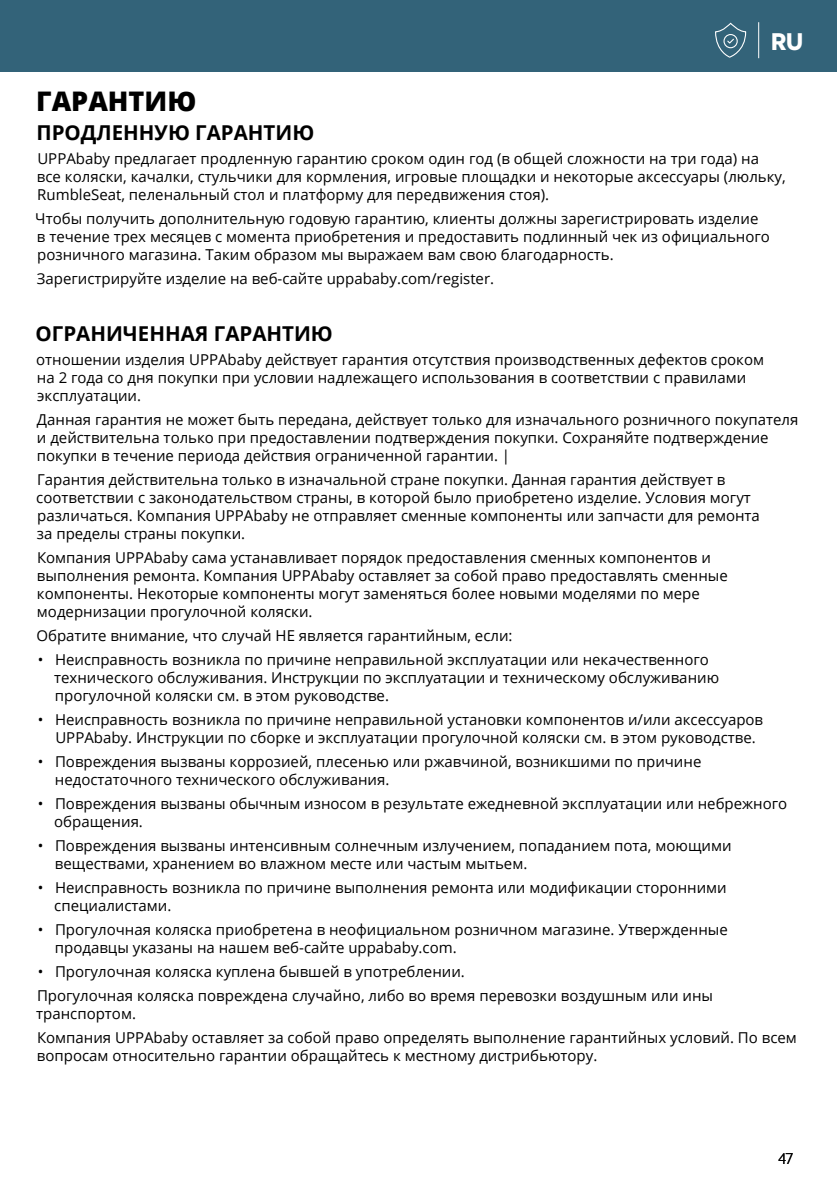
<style>
.page{position:relative;width:837px;height:1188px;background:#fff}
.page>*{position:absolute;margin:0;border:0;box-sizing:border-box;transform-origin:0 0}
.H3_-_HEADER_BOLD_RU{font:800 27px "Open Sans";color:#000}
.t1{font:700 24px "Novecentosanswide";color:#fff}
.H3_-_2_5mm_WARNING_BOLD_ALLCAPS___Above{font:700 20.4px "Open Sans";color:#000}
.H3_-_2_5mm_WARNING_BOLD_ALLCAPS{font:700 20.4px "Open Sans";color:#000}
.t2{font:300 17px "Agenda";color:#000}
.P_-_Main_Text{font:15px/18px "Open Sans";color:#000}
</style>
<div class="page">
<div style="left:0;top:0;width:837px;height:72px;background:#336379"></div>
<svg style="left:715px;top:22px;width:32px;height:36px"></svg>
<hr style="left:758px;top:22px;width:1px;height:36px;background:#fff">
<hr style="left:0;top:0;width:1px;height:72px;background:#257b53">
<h2 class="t1" style="left:771px;top:27px;width:34px">RU</h2>
<h3 class="H3_-_HEADER_BOLD_RU" style="left:36px;top:80px;width:162px">ГАРАНТИЮ</h3>
<h3 class="H3_-_2_5mm_WARNING_BOLD_ALLCAPS" style="left:36px;top:118px;width:279px">ПРОДЛЕННУЮ ГАРАНТИЮ</h3>
<p class="P_-_Main_Text" style="left:37px;top:149px;width:750px">UPPAbaby предлагает продленную гарантию сроком один год (в общей сложности на три года) на все коляски, качалки, стульчики для кормления, игровые площадки и некоторые аксессуары (люльку,<br>RumbleSeat, пеленальный стол и платформу для передвижения стоя).</p>
<p class="P_-_Main_Text" style="left:35px;top:209px;width:736px">Чтобы получить дополнительную годовую гарантию, клиенты должны зарегистрировать изделие в течение трех месяцев с момента приобретения и предоставить подлинный чек из официального розничного магазина. Таким образом мы выражаем вам свою благодарность.</p>
<p class="P_-_Main_Text" style="left:37px;top:269px;width:459px">Зарегистрируйте изделие на веб-сайте uppababy.com/register.</p>
<h3 class="H3_-_2_5mm_WARNING_BOLD_ALLCAPS___Above" style="left:36px;top:320px;width:299px">ОГРАНИЧЕННАЯ ГАРАНТИЮ</h3>
<p class="P_-_Main_Text" style="left:36px;top:351px;width:729px">отношении изделия UPPAbaby действует гарантия отсутствия производственных дефектов сроком на 2 года со дня покупки при условии надлежащего использования в соответствии с правилами эксплуатации.</p>
<p class="P_-_Main_Text" style="left:37px;top:411px;width:763px">Данная гарантия не может быть передана, действует только для изначального розничного покупателя и действительна только при предоставлении подтверждения покупки. Сохраняйте подтверждение покупки в течение периода действия ограниченной гарантии. |</p>
<p class="P_-_Main_Text" style="left:36px;top:471px;width:725px">Гарантия действительна только в изначальной стране покупки. Данная гарантия действует в соответствии с законодательством страны, в которой было приобретено изделие. Условия могут различаться. Компания UPPAbaby не отправляет сменные компоненты или запчасти для ремонта за пределы страны покупки.</p>
<p class="P_-_Main_Text" style="left:37px;top:549px;width:693px">Компания UPPAbaby сама устанавливает порядок предоставления сменных компонентов и выполнения ремонта. Компания UPPAbaby оставляет за собой право предоставлять сменные компоненты. Некоторые компоненты могут заменяться более новыми моделями по мере модернизации прогулочной коляски.</p>
<p class="P_-_Main_Text" style="left:36px;top:627px;width:478px">Обратите внимание, что случай НЕ является гарантийным, если:</p>
<p class="P_-_Main_Text" style="left:54px;top:651px;width:666px;text-indent:-17px">• Неисправность возникла по причине неправильной эксплуатации или некачественного технического обслуживания. Инструкции по эксплуатации и техническому обслуживанию прогулочной коляски см. в этом руководстве.</p>
<p class="P_-_Main_Text" style="left:55px;top:711px;width:709px;text-indent:-18px">• Неисправность возникла по причине неправильной установки компонентов и/или аксессуаров<br>UPPAbaby. Инструкции по сборке и эксплуатации прогулочной коляски см. в этом руководстве.</p>
<p class="P_-_Main_Text" style="left:55px;top:753px;width:648px;text-indent:-17px">• Повреждения вызваны коррозией, плесенью или ржавчиной, возникшими по причине недостаточного технического обслуживания.</p>
<p class="P_-_Main_Text" style="left:54px;top:795px;width:735px;text-indent:-17px">• Повреждения вызваны обычным износом в результате ежедневной эксплуатации или небрежного обращения.</p>
<p class="P_-_Main_Text" style="left:55px;top:837px;width:678px;text-indent:-17px">• Повреждения вызваны интенсивным солнечным излучением, попаданием пота, моющими веществами, хранением во влажном месте или частым мытьем.</p>
<p class="P_-_Main_Text" style="left:54px;top:879px;width:674px;text-indent:-17px">• Неисправность возникла по причине выполнения ремонта или модификации сторонними специалистами.</p>
<p class="P_-_Main_Text" style="left:55px;top:921px;width:674px;text-indent:-17px">• Прогулочная коляска приобретена в неофициальном розничном магазине. Утвержденные продавцы указаны на нашем веб-сайте uppababy.com.</p>
<p class="P_-_Main_Text" style="left:38px;top:963px;width:429px">• Прогулочная коляска куплена бывшей в употреблении.</p>
<p class="P_-_Main_Text" style="left:36px;top:987px;width:679px">Прогулочная коляска повреждена случайно, либо во время перевозки воздушным или ины транспортом.</p>
<p class="P_-_Main_Text" style="left:37px;top:1029px;width:762px">Компания UPPAbaby оставляет за собой право определять выполнение гарантийных условий. По всем вопросам относительно гарантии обращайтесь к местному дистрибьютору.</p>
<p class="t2" style="left:778px;top:1150px;width:17px">47</p>
</div>
